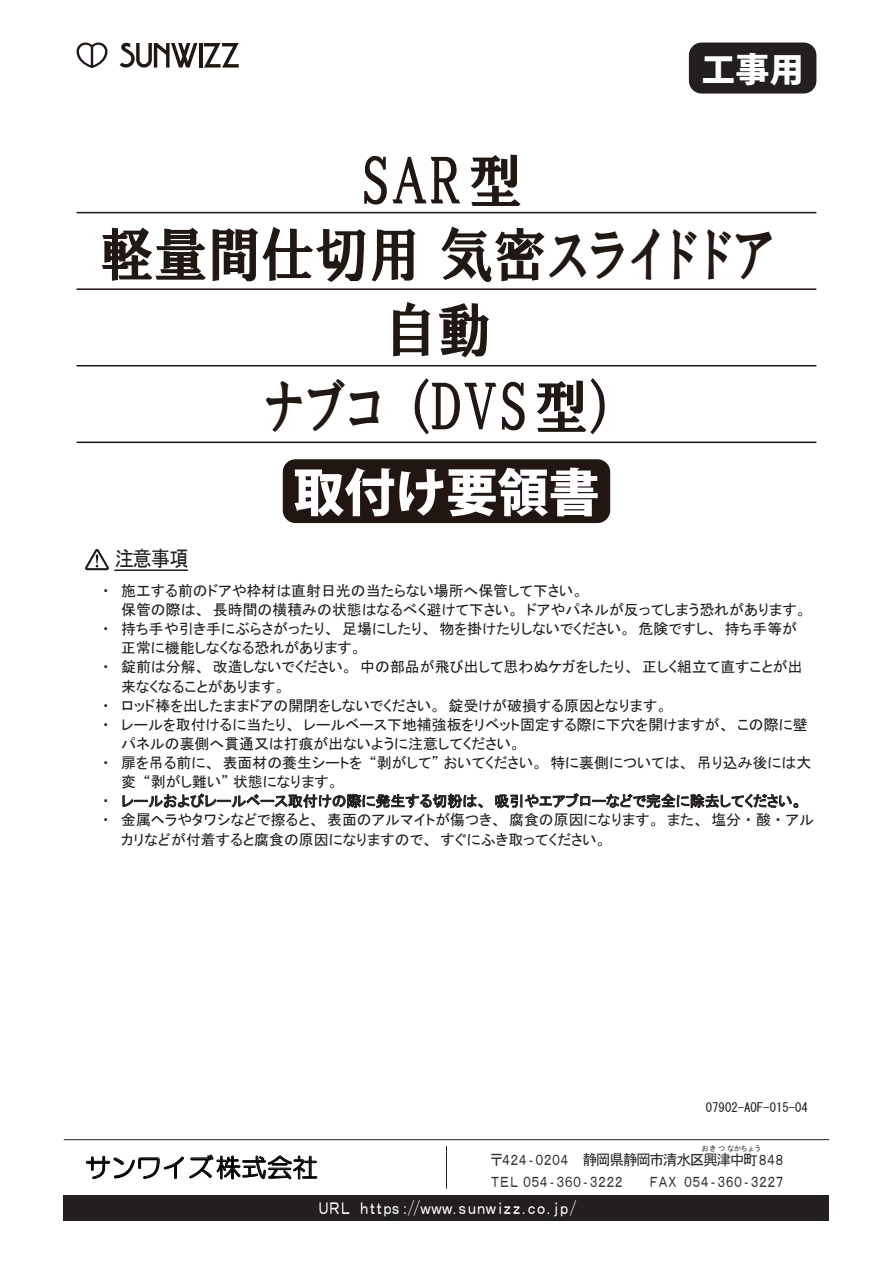
<style>
.page{position:relative;width:893px;height:1263px;background:#fff}
.page>*{position:absolute;margin:0;border:0;box-sizing:border-box;transform-origin:0 0}
.t1{font:59.55px/74.7px "HGS Soei Presence EB";color:#211814;text-align:center;scale:.9 1}
.t2{font:59.55px "HGS Soei Presence EB";color:#211814;scale:.72 1}
.t3{font:800 51px "Koz Go Pro";color:#fff}
.t4{font:800 34.05px "Koz Go Pro";color:#fff}
.t5{font:25.65px "HG Maru Gothic MPRO";color:#030303}
.t6{font:21.3px "MS Gothic";color:#231f20;scale:.9 1}
.t7{font:16.95px "MS Gothic";letter-spacing:-.3em;color:#fff;scale:.8 1}
.t8{font:14.85px/19.2px "MS P Gothic";color:#231f20}
.t9{font:14.85px "MS Gothic";letter-spacing:-.3em;color:#312f30;scale:.8 1}
.t10{font:14.85px "MS Gothic";letter-spacing:-.1em;color:#312f30}
.t11{font:12.75px "MS Gothic";color:#231f20}
.t12{font:7.2px "MS Gothic";color:#312f30}
</style>
<div class="page">
<div style="left:64px;top:1195px;width:765px;height:25px;background:#231f20"></div>
<hr style="left:64px;top:1139px;width:765px;height:1px;background:#231f20">
<hr style="left:446px;top:1146px;width:1px;height:42px;background:#231f20">
<div style="left:689px;top:43px;width:127px;height:51px;background:#231f20;border-radius:13px"></div>
<div style="left:283px;top:459px;width:327px;height:64px;background:#221612;border-radius:13px"></div>
<svg style="left:204px;top:43px;width:35px;height:25px"></svg>
<hr style="left:199px;top:43px;width:3px;height:25px;background:#211814">
<svg style="left:120px;top:43px;width:77px;height:25px"></svg>
<svg style="left:77px;top:43px;width:30px;height:25px"></svg>
<svg style="left:86px;top:1154px;width:231px;height:25px"></svg>
<hr style="left:77px;top:212px;width:739px;height:1px;background:#221612">
<hr style="left:77px;top:288px;width:739px;height:2px;background:#221612">
<hr style="left:77px;top:365px;width:739px;height:1px;background:#221612">
<hr style="left:77px;top:442px;width:739px;height:1px;background:#221612">
<svg style="left:85px;top:549px;width:24px;height:21px"></svg>
<svg style="left:122px;top:793px;width:361px;height:16px"></svg>
<svg style="left:495px;top:793px;width:304px;height:16px"></svg>
<hr style="left:115px;top:569px;width:73px;height:2px;background:#231f20">
<h3 class="t4" style="left:702px;top:47px;width:104px">工事用</h3>
<h1 class="t1" style="left:100px;top:143px;width:751px">SAR型<br>軽量間仕切用 気密スライドドア自動</h1>
<h1 class="t2" style="left:263px;top:376px;width:528px">ナブコ（DVS型）</h1>
<h2 class="t3" style="left:293px;top:459px;width:308px">取付け要領書</h2>
<p class="t8" style="left:102px;top:581px;width:9px">・</p>
<p class="t8" style="left:102px;top:619px;width:9px">・</p>
<p class="t8" style="left:102px;top:657px;width:9px">・</p>
<p class="t8" style="left:102px;top:696px;width:9px">・・</p>
<p class="t8" style="left:102px;top:753px;width:9px">・</p>
<p class="t8" style="left:102px;top:791px;width:9px">・・</p>
<h3 class="t6" style="left:115px;top:547px;width:83px">注意事項</h3>
<p class="t8" style="left:121px;top:581px;width:687px">施工する前のドアや枠材は直射日光の当たらない場所へ保管して下さい。<br>保管の際は、長時間の横積みの状態はなるべく避けて下さい。ドアやパネルが反ってしまう恐れがあります。</p>
<p class="t8" style="left:121px;top:619px;width:683px">持ち手や引き手にぶらさがったり、足場にしたり、物を掛けたりしないでください。危険ですし、持ち手等が正常に機能しなくなる恐れがあります。<br>錠前は分解、改造しないでください。中の部品が飛び出して思わぬケガをしたり、正しく組立て直すことが出来なくなることがあります。</p>
<p class="t8" style="left:121px;top:696px;width:694px">ロッド棒を出したままドアの開閉をしないでください。錠受けが破損する原因となります。<br>レールを取付けるに当たり、レールベース下地補強板をリベット固定する際に下穴を開けますが、この際に壁パネルの裏側へ貫通又は打痕が出ないように注意してください。<br>扉を吊る前に、表面材の養生シートを “剥がして” おいてください。特に裏側については、吊り込み後には大変 “剥がし難い” 状態になります。<br>レールおよびレールベース取付けの際に発生する切粉は、吸引やエアブローなどで完全に除去してください。金属ヘラやタワシなどで擦ると、表面のアルマイトが傷つき、腐食の原因になります。また、塩分・酸・アルカリなどが付着すると腐食の原因になりますので、すぐにふき取ってください。</p>
<p class="t11" style="left:706px;top:1101px;width:104px">07902-AOF-015-04</p>
<h3 class="t5" style="left:85px;top:1154px;width:235px">サンワイズ株式会社</h3>
<p class="t12" style="left:701px;top:1145px;width:61px">おきつなかちょう</p>
<p class="t10" style="left:489px;top:1152px;width:298px">〒４２４‐０２０４ 静岡県静岡市清水区興津中町８４８</p>
<p class="t9" style="left:489px;top:1174px;width:171px">ＴＥＬ ０５４‐３６０‐３２２２</p>
<p class="t9" style="left:647px;top:1174px;width:174px">ＦＡＸ０５４‐３６０‐３２２７</p>
<p class="t7" style="left:317px;top:1199px;width:326px">ＵＲＬ ｈｔｔｐｓ：//ｗｗｗ.ｓｕｎｗｉｚｚ.ｃｏ.ｊｐ/</p>
</div>
